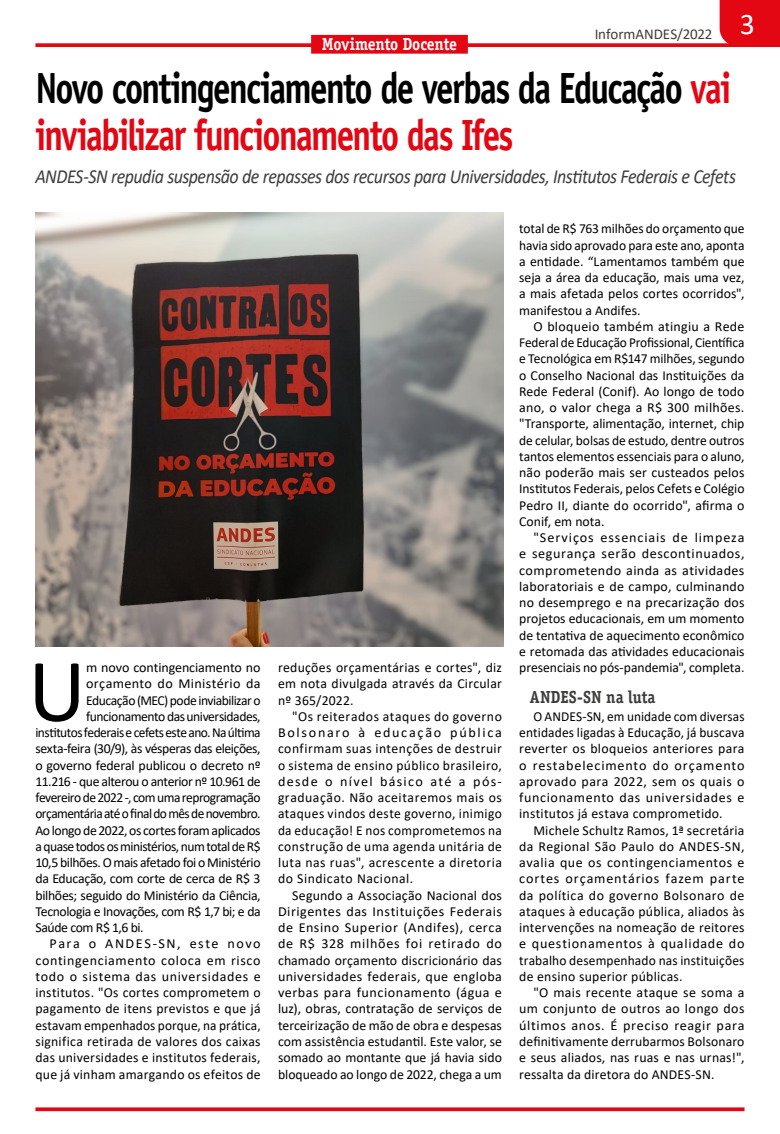
<style>
.page{position:relative;width:780px;height:1134px;background:#fff}
.page>*{position:absolute;margin:0;border:0;box-sizing:border-box;transform-origin:0 0}
.t1{font:90.5px "Calibri";color:#000}
.t2{font:700 43.75px/47.5px "Officina Sans Std";letter-spacing:-.05em;color:#000;scale:.8 1}
.t3{font:italic 20px "Calibri";letter-spacing:-.03em;color:#3c3c3b;scale:.9 1}
.t4{font:700 17.5px "Officina Serif Std";letter-spacing:-.015em;color:#fff;scale:.9 1}
.t5{font:700 17.5px "Officina Serif Std";letter-spacing:.005em;color:#3c3c3b;scale:.9 1}
.t6{font:15px "Calibri";letter-spacing:-.005em;color:#453a36}
.t7{font:13.75px/16.2px "Calibri";letter-spacing:.005em;color:#000;text-align:justify}
.t8{font:13.75px "Calibri";letter-spacing:-.035em;color:#000}
.t9{font:13.75px "Calibri";letter-spacing:-.045em;color:#000}
.t10{font:13.75px "Calibri";letter-spacing:-.03em;color:#000}
.t11{font:13.75px "Calibri";letter-spacing:-.04em;color:#000}
.t12{font:13.75px "Calibri";letter-spacing:-.025em;color:#000}
.t13{font:13.75px "Calibri";letter-spacing:-.015em;color:#000}
.t14{font:13.75px "Calibri";letter-spacing:.045em;color:#000}
.t15{font:13.75px "Calibri";letter-spacing:.04em;color:#000}
.t16{font:13.75px "Calibri";letter-spacing:.105em;color:#000}
.s1{color:#e30613}
</style>
<div class="page">
<div style="left:719px;top:0;width:61px;height:43px;background:#e30613"></div>
<svg style="left:35px;top:43px;width:745px;height:4px;background:#e41622"></svg>
<div style="left:311px;top:35px;width:157px;height:19px;background:#e30613"></div>
<svg style="left:35px;top:1107px;width:709px;height:4px;background:#e5202b"></svg>
<img style="left:36px;top:212px;width:468px;height:435px">
<p class="t4" style="left:322px;top:33px;width:152px">Movimento Docente</p>
<p class="t6" style="left:594px;top:24px;width:162px">InformANDES/2022 <sup>3</sup></p>
<h2 class="t2" style="left:35px;top:63px;width:871px">Novo contingenciamento de verbas da Educação <span class="s1">vai inviabilizar funcionamento das Ifes</span></h2>
<h3 class="t3" style="left:35px;top:162px;width:780px">ANDES-SN repudia suspensão de repasses dos recursos para Universidades, Institutos Federais e Cefets</h3>
<h1 class="t1" style="left:28px;top:628px;width:60px">U</h1>
<p class="t7" style="left:86px;top:659px;width:176px">m novo contingenciamento no</p>
<p class="t7" style="left:86px;top:675px;width:176px">orçamento do Ministério da</p>
<p class="t8" style="left:86px;top:691px;width:176px">Educação (MEC) pode inviabilizar o</p>
<p class="t8" style="left:86px;top:707px;width:176px">funcionamento das universidades,</p>
<p class="t9" style="left:35px;top:723px;width:227px">institutos federais e cefets este ano. Na última</p>
<p class="t8" style="left:35px;top:739px;width:227px">sexta-feira (30/9), às vésperas das eleições,</p>
<p class="t13" style="left:35px;top:756px;width:227px">o governo federal publicou o decreto nº</p>
<p class="t9" style="left:35px;top:772px;width:227px">11.216 - que alterou o anterior nº 10.961 de</p>
<p class="t11" style="left:35px;top:788px;width:227px">fevereiro de 2022 -, com uma reprogramação</p>
<p class="t9" style="left:35px;top:804px;width:227px">orçamentária até o final do mês de novembro.</p>
<p class="t10" style="left:35px;top:821px;width:227px">Ao longo de 2022, os cortes foram aplicados</p>
<p class="t11" style="left:35px;top:837px;width:227px">a quase todos os ministérios, num total de R$</p>
<p class="t8" style="left:35px;top:853px;width:227px">10,5 bilhões. O mais afetado foi o Ministério</p>
<p class="t12" style="left:35px;top:869px;width:227px">da Educação, com corte de cerca de R$ 3</p>
<p class="t12" style="left:35px;top:886px;width:227px">bilhões; seguido do Ministério da Ciência,</p>
<p class="t10" style="left:35px;top:902px;width:227px">Tecnologia e Inovações, com R$ 1,7 bi; e da</p>
<p class="t10" style="left:35px;top:918px;width:110px">Saúde com R$ 1,6 bi.</p>
<p class="t16" style="left:50px;top:934px;width:212px">Para o ANDES-SN, este novo</p>
<p class="t14" style="left:35px;top:951px;width:227px">contingenciamento coloca em risco</p>
<p class="t15" style="left:35px;top:967px;width:227px">todo o sistema das universidades e</p>
<p class="t7" style="left:35px;top:984px;width:227px">institutos. "Os cortes comprometem o</p>
<p class="t7" style="left:35px;top:1000px;width:227px">pagamento de itens previstos e que já</p>
<p class="t7" style="left:35px;top:1017px;width:227px">estavam empenhados porque, na prática,</p>
<p class="t7" style="left:35px;top:1033px;width:227px">significa retirada de valores dos caixas</p>
<p class="t7" style="left:35px;top:1049px;width:227px">das universidades e institutos federais,</p>
<p class="t7" style="left:35px;top:1065px;width:227px">que já vinham amargando os efeitos de</p>
<p class="t7" style="left:278px;top:659px;width:225px">reduções orçamentárias e cortes", diz em nota divulgada através da Circular nº 365/2022.</p>
<p class="t7" style="left:278px;top:708px;width:225px;text-indent:14px">"Os reiterados ataques do governo Bolsonaro à educação pública confirmam suas intenções de destruir o sistema de ensino público brasileiro, desde o nível básico até a pós&shy;graduação. Não aceitaremos mais os ataques vindos deste governo, inimigo da educação! E nos comprometemos na construção de uma agenda unitária de luta nas ruas", acrescente a diretoria do Sindicato Nacional.</p>
<p class="t7" style="left:278px;top:887px;width:225px;text-indent:14px">Segundo a Associação Nacional dos Dirigentes das Instituições Federais de Ensino Superior (Andifes), cerca de R$ 328 milhões foi retirado do chamado orçamento discricionário das universidades federais, que engloba verbas para funcionamento (água e luz), obras, contratação de serviços de terceirização de mão de obra e despesas com assistência estudantil. Este valor, se somado ao montante que já havia sido bloqueado ao longo de 2022, chega a um</p>
<p class="t7" style="left:519px;top:220px;width:227px">total de R$ 763 milhões do orçamento que havia sido aprovado para este ano, aponta a entidade. “Lamentamos também que seja a área da educação, mais uma vez, a mais afetada pelos cortes ocorridos", manifestou a Andifes.</p>
<p class="t7" style="left:519px;top:318px;width:227px;text-indent:14px">O bloqueio também atingiu a Rede Federal de Educação Profissional, Científica e Tecnológica em R$147 milhões, segundo o Conselho Nacional das Instituições da Rede Federal (Conif). Ao longo de todo ano, o valor chega a R$ 300 milhões. "Transporte, alimentação, internet, chip de celular, bolsas de estudo, dentre outros tantos elementos essenciais para o aluno, não poderão mais ser custeados pelos Institutos Federais, pelos Cefets e Colégio Pedro II, diante do ocorrido", afirma o Conif, em nota.</p>
<p class="t7" style="left:519px;top:529px;width:227px;text-indent:14px">"Serviços essenciais de limpeza e segurança serão descontinuados, comprometendo ainda as atividades laboratoriais e de campo, culminando no desemprego e na precarização dos projetos educacionais, em um momento de tentativa de aquecimento econômico e retomada das atividades educacionais presenciais no pós-pandemia", completa.</p>
<p class="t5" style="left:530px;top:686px;width:141px">ANDES-SN na luta</p>
<p class="t7" style="left:519px;top:708px;width:227px;text-indent:14px">O ANDES-SN, em unidade com diversas entidades ligadas à Educação, já buscava reverter os bloqueios anteriores para o restabelecimento do orçamento aprovado para 2022, sem os quais o funcionamento das universidades e institutos já estava comprometido.</p>
<p class="t7" style="left:519px;top:822px;width:227px;text-indent:14px">Michele Schultz Ramos, 1ª secretária da Regional São Paulo do ANDES-SN, avalia que os contingenciamentos e cortes orçamentários fazem parte da política do governo Bolsonaro de ataques à educação pública, aliados às intervenções na nomeação de reitores e questionamentos à qualidade do trabalho desempenhado nas instituições de ensino superior públicas.</p>
<p class="t7" style="left:519px;top:984px;width:227px;text-indent:14px">"O mais recente ataque se soma a um conjunto de outros ao longo dos últimos anos. É preciso reagir para definitivamente derrubarmos Bolsonaro e seus aliados, nas ruas e nas urnas!", ressalta da diretora do ANDES-SN.</p>
</div>
